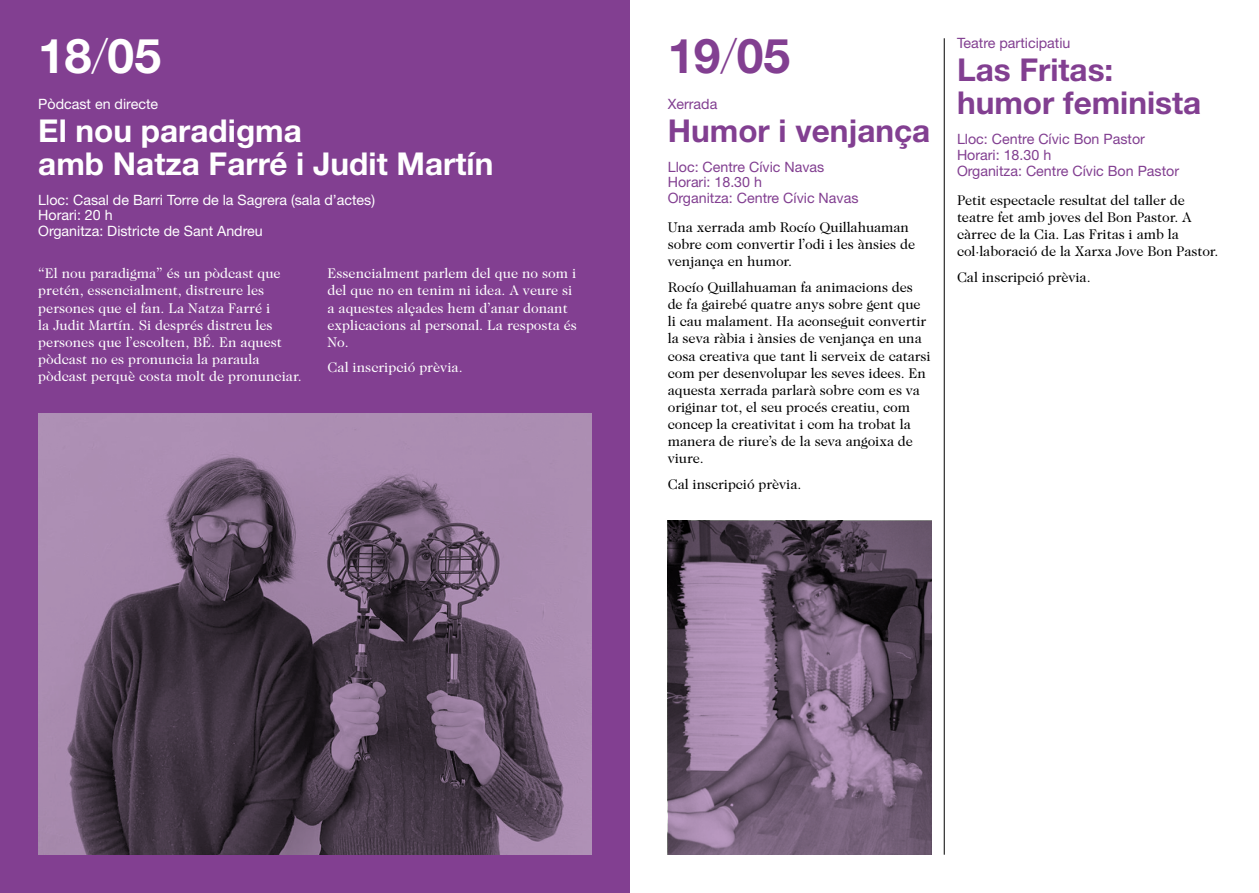
<style>
.page{position:relative;width:1259px;height:893px;background:#fff}
.page>*{position:absolute;margin:0;border:0;box-sizing:border-box;transform-origin:0 0}
.t1{font:700 48px "Helvetica Neue LT Std";color:#fff}
.t2{font:700 48px "Helvetica Neue LT Std";color:#823f91}
.t3{font:700 31.5px/33px "Helvetica Neue LT Std";color:#fff}
.t4{font:700 31.5px/33px "Helvetica Neue LT Std";color:#823f91}
.t5{font:14.25px/17.1px "Caslon 224 Std";letter-spacing:-.005em;color:#000}
.t6{font:14.25px/17.1px "Caslon 224 Std";color:#fff}
.t7{font:14.25px/15.8px "Helvetica Neue LT Std";color:#823f91}
.t8{font:14.25px/15.8px "Helvetica Neue LT Std";color:#fff}
.s1{font-weight:100}
</style>
<div class="page">
<div style="left:0;top:0;width:629px;height:893px;background:#823f91"></div>
<svg style="left:38px;top:413px;width:553px;height:442px;background:#725e76"></svg>
<svg style="left:668px;top:521px;width:263px;height:334px;background:#725e76"></svg>
<hr style="left:944px;top:38px;width:1px;height:817px;background:#000">
<h1 class="t1" style="left:38px;top:26px;width:124px">18<span class="s1">/</span>05</h1>
<p class="t8" style="left:38px;top:96px;width:121px">Pòdcast en directe</p>
<h2 class="t3" style="left:38px;top:113px;width:456px">El nou paradigma<br>amb Natza Farré i Judit Martín</h2>
<p class="t8" style="left:38px;top:192px;width:338px">Lloc: Casal de Barri Torre de la Sagrera (sala d’actes)<br>Horari: 20 h<br>Organitza: Districte de Sant Andreu</p>
<h1 class="t2" style="left:668px;top:26px;width:124px">19<span class="s1">/</span>05</h1>
<p class="t7" style="left:668px;top:96px;width:51px">Xerrada</p>
<h2 class="t4" style="left:668px;top:113px;width:264px">Humor i venjança</h2>
<p class="t7" style="left:668px;top:159px;width:192px">Lloc: Centre Cívic Navas<br>Horari: 18.30 h<br>Organitza: Centre Cívic Navas</p>
<p class="t5" style="left:668px;top:219px;width:249px">Una xerrada amb Rocío Quillahuaman sobre com convertir l’odi i les ànsies de venjança en humor.</p>
<p class="t5" style="left:668px;top:279px;width:264px">Rocío Quillahuaman fa animacions des de fa gairebé quatre anys sobre gent que li cau malament. Ha aconseguit convertir la seva ràbia i ànsies de venjança en una cosa creativa que tant li serveix de catarsi com per desenvolupar les seves idees. En aquesta xerrada parlarà sobre com es va originar tot, el seu procés creatiu, com concep la creativitat i com ha trobat la manera de riure’s de la seva angoixa de viure.</p>
<p class="t5" style="left:668px;top:475px;width:135px">Cal inscripció prèvia.</p>
<p class="t7" style="left:957px;top:35px;width:115px">Teatre participatiu</p>
<h2 class="t4" style="left:957px;top:53px;width:246px">Las Fritas: humor feminista</h2>
<p class="t7" style="left:957px;top:131px;width:224px">Lloc: Centre Cívic Bon Pastor<br>Horari: 18.30 h<br>Organitza: Centre Cívic Bon Pastor</p>
<p class="t5" style="left:957px;top:191px;width:263px">Petit espectacle resultat del taller de teatre fet amb joves del Bon Pastor. A càrrec de la Cia. Las Fritas i amb la col·laboració de la Xarxa Jove Bon Pastor.</p>
<p class="t6" style="left:38px;top:265px;width:265px">“El nou paradigma” és un pòdcast que pretén, essencialment, distreure les persones que el fan. La Natza Farré i<br>la Judit Martín. Si després distreu les persones que l’escolten, BÉ. En aquest pòdcast no es pronuncia la paraula pòdcast perquè costa molt de pronunciar.</p>
<p class="t6" style="left:327px;top:265px;width:250px">Essencialment parlem del que no som i</p>
<p class="t5" style="left:957px;top:268px;width:135px">Cal inscripció prèvia.</p>
<p class="t6" style="left:327px;top:282px;width:251px">del que no en tenim ni idea. A veure si a aquestes alçades hem d’anar donant explicacions al personal. La resposta és<br>No.</p>
<p class="t6" style="left:327px;top:359px;width:137px">Cal inscripció prèvia.</p>
</div>
